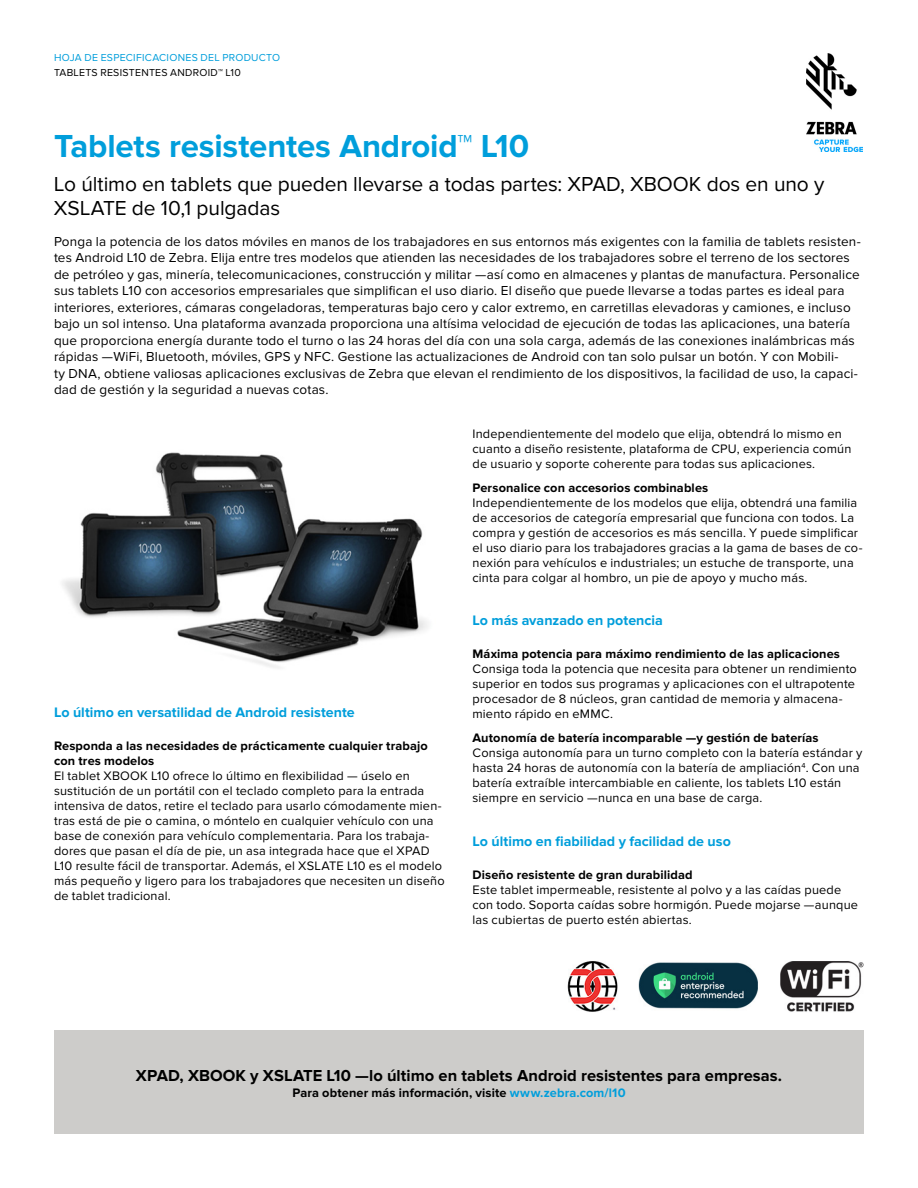
<style>
.page{position:relative;width:918px;height:1188px;background:#fff}
.page>*{position:absolute;margin:0;border:0;box-sizing:border-box;transform-origin:0 0}
.t1{font:700 33px "Proxima Nova";letter-spacing:-.005em;color:#009edb}
.t2{font:21px/24px "Proxima Nova";letter-spacing:-.005em;color:#000}
.t3{font:700 16.5px "Proxima Nova";color:#000}
.t4{font:700 14.25px "Proxima Nova";color:#009edb}
.t5{font:13.5px/16.5px "Proxima Nova";letter-spacing:.01em;color:#000}
.t6{font:12.75px/15px "Proxima Nova";letter-spacing:.015em;color:#000}
.t7{font:700 12.75px/15px "Proxima Nova";letter-spacing:.01em;color:#000}
.t8{font:10.5px "Proxima Nova";letter-spacing:.025em;color:#009edb}
.t9{font:10.5px "Proxima Nova";letter-spacing:.025em;color:#000}
.s1{color:#009edb}
</style>
<div class="page">
<img style="left:806px;top:54px;width:56px;height:97px">
<div style="left:54px;top:1031px;width:810px;height:103px;background:#cdccca"></div>
<img style="left:567px;top:961px;width:297px;height:51px">
<img style="left:62px;top:452px;width:366px;height:216px">
<p class="t8" style="left:54px;top:52px;width:228px">HOJA DE ESPECIFICACIONES DEL PRODUCTO</p>
<p class="t9" style="left:54px;top:66px;width:188px">TABLETS RESISTENTES ANDROID™ L10</p>
<h1 class="t1" style="left:54px;top:127px;width:477px">Tablets resistentes Android™ L10</h1>
<h2 class="t2" style="left:54px;top:173px;width:772px">Lo último en tablets que pueden llevarse a todas partes: XPAD, XBOOK dos en uno y<br>XSLATE de 10,1 pulgadas</h2>
<p class="t5" style="left:54px;top:233px;width:808px">Ponga la potencia de los datos móviles en manos de los trabajadores en sus entornos más exigentes con la familia de tablets resisten&shy;tes Android L10 de Zebra. Elija entre tres modelos que atienden las necesidades de los trabajadores sobre el terreno de los sectores de petróleo y gas, minería, telecomunicaciones, construcción y militar —así como en almacenes y plantas de manufactura. Personalice sus tablets L10 con accesorios empresariales que simplifican el uso diario. El diseño que puede llevarse a todas partes es ideal para interiores, exteriores, cámaras congeladoras, temperaturas bajo cero y calor extremo, en carretillas elevadoras y camiones, e incluso bajo un sol intenso. Una plataforma avanzada proporciona una altísima velocidad de ejecución de todas las aplicaciones, una batería que proporciona energía durante todo el turno o las 24 horas del día con una sola carga, además de las conexiones inalámbricas más rápidas —WiFi, Bluetooth, móviles, GPS y NFC. Gestione las actualizaciones de Android con tan solo pulsar un botón. Y con Mobili-<br>ty DNA, obtiene valiosas aplicaciones exclusivas de Zebra que elevan el rendimiento de los dispositivos, la facilidad de uso, la capaci&shy;dad de gestión y la seguridad a nuevas cotas.</p>
<p class="t4" style="left:54px;top:704px;width:302px">Lo último en versatilidad de Android resistente</p>
<p class="t7" style="left:54px;top:739px;width:375px">Responda a las necesidades de prácticamente cualquier trabajo con tres modelos</p>
<p class="t6" style="left:54px;top:769px;width:392px">El tablet XBOOK L10 ofrece lo último en flexibilidad — úselo en sustitución de un portátil con el teclado completo para la entrada intensiva de datos, retire el teclado para usarlo cómodamente mien&shy;tras está de pie o camina, o móntelo en cualquier vehículo con una base de conexión para vehículo complementaria. Para los trabaja&shy;dores que pasan el día de pie, un asa integrada hace que el XPAD L10 resulte fácil de transportar. Además, el XSLATE L10 es el modelo más pequeño y ligero para los trabajadores que necesiten un diseño de tablet tradicional.</p>
<p class="t6" style="left:472px;top:426px;width:380px">Independientemente del modelo que elija, obtendrá lo mismo en cuanto a diseño resistente, plataforma de CPU, experiencia común de usuario y soporte coherente para todas sus aplicaciones.</p>
<p class="t7" style="left:472px;top:480px;width:237px">Personalice con accesorios combinables</p>
<p class="t6" style="left:472px;top:495px;width:392px">Independientemente de los modelos que elija, obtendrá una familia de accesorios de categoría empresarial que funciona con todos. La compra y gestión de accesorios es más sencilla. Y puede simplificar el uso diario para los trabajadores gracias a la gama de bases de co&shy;nexión para vehículos e industriales; un estuche de transporte, una cinta para colgar al hombro, un pie de apoyo y mucho más.</p>
<p class="t4" style="left:472px;top:612px;width:192px">Lo más avanzado en potencia</p>
<p class="t7" style="left:472px;top:647px;width:369px">Máxima potencia para máximo rendimiento de las aplicaciones</p>
<p class="t6" style="left:472px;top:662px;width:386px">Consiga toda la potencia que necesita para obtener un rendimiento superior en todos sus programas y aplicaciones con el ultrapotente procesador de 8 núcleos, gran cantidad de memoria y almacena&shy;miento rápido en eMMC.</p>
<p class="t7" style="left:472px;top:731px;width:348px">Autonomía de batería incomparable —y gestión de baterías</p>
<p class="t6" style="left:472px;top:746px;width:391px">Consiga autonomía para un turno completo con la batería estándar y hasta 24 horas de autonomía con la batería de ampliación<sup>4</sup>. Con una batería extraíble intercambiable en caliente, los tablets L10 están siempre en servicio —nunca en una base de carga.</p>
<p class="t4" style="left:472px;top:833px;width:260px">Lo último en fiabilidad y facilidad de uso</p>
<p class="t7" style="left:472px;top:867px;width:222px">Diseño resistente de gran durabilidad</p>
<p class="t6" style="left:472px;top:882px;width:387px">Este tablet impermeable, resistente al polvo y a las caídas puede con todo. Soporta caídas sobre hormigón. Puede mojarse —aunque las cubiertas de puerto estén abiertas.</p>
<p class="t3" style="left:136px;top:1066px;width:648px">XPAD, XBOOK y XSLATE L10 —lo último en tablets Android resistentes para empresas.</p>
<p class="t7" style="left:292px;top:1085px;width:335px">Para obtener más información, visite <span class="s1">www.zebra.com/l10</span></p>
</div>
